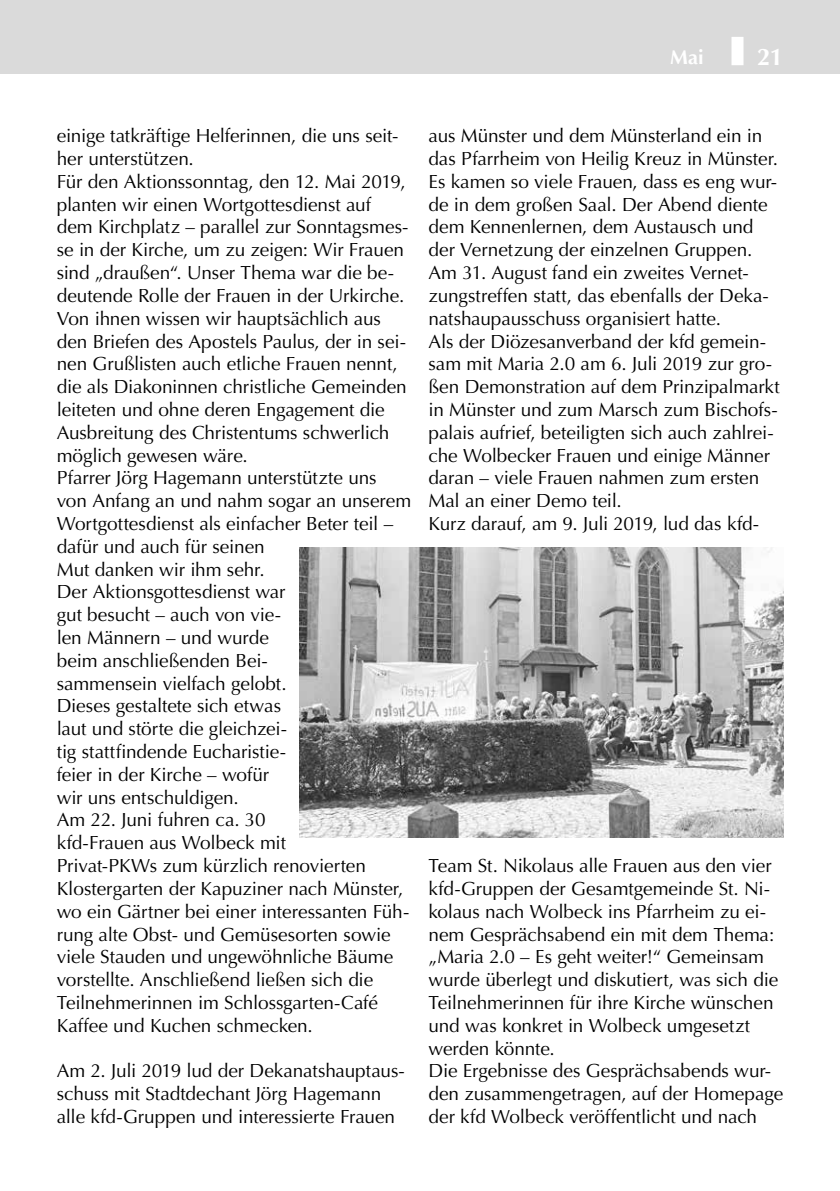
<style>
.page{position:relative;width:840px;height:1191px;background:#fff}
.page>*{position:absolute;margin:0;border:0;box-sizing:border-box;transform-origin:0 0}
.t1{font:700 24px "Optima";color:#fff}
.t2{font:700 20px "Optima";color:#fff}
.t3{font:19px/22.8px "Optima";letter-spacing:-.005em;color:#000}
</style>
<div class="page">
<div style="left:0;top:0;width:839px;height:74px;background:#dadada"></div>
<div style="left:731px;top:37px;width:12px;height:28px;background:#fff"></div>
<img style="left:299px;top:547px;width:483px;height:290px">
<p class="t2" style="left:669px;top:45px;width:35px">Mai</p>
<p class="t1" style="left:756px;top:43px;width:27px">21</p>
<p class="t3" style="left:57px;top:125px;width:356px">einige tatkräftige Helferinnen, die uns seit&shy;her unterstützen.<br>Für den Aktionssonntag, den 12. Mai 2019, planten wir einen Wortgottesdienst auf dem Kirchplatz – parallel zur Sonntagsmes&shy;se in der Kirche, um zu zeigen: Wir Frauen sind „draußen“. Unser Thema war die be&shy;deutende Rolle der Frauen in der Urkirche.<br>Von ihnen wissen wir hauptsächlich aus den Briefen des Apostels Paulus, der in sei&shy;nen Grußlisten auch etliche Frauen nennt, die als Diakoninnen christliche Gemeinden leiteten und ohne deren Engagement die Ausbreitung des Christentums schwerlich möglich gewesen wäre.<br>Pfarrer Jörg Hagemann unterstützte uns von Anfang an und nahm sogar an unserem Wortgottesdienst als einfacher Beter teil – dafür und auch für seinen<br>Mut danken wir ihm sehr.<br>Der Aktionsgottesdienst war<br>gut besucht – auch von vie-<br>len Männern – und wurde<br>beim anschließenden Bei-<br>sammensein vielfach gelobt.<br>Dieses gestaltete sich etwas<br>laut und störte die gleichzei-<br>tig stattfindende Eucharistie-<br>feier in der Kirche – wofür<br>wir uns entschuldigen.<br>Am 22. Juni fuhren ca. 30<br>kfd-Frauen aus Wolbeck mit<br>Privat-PKWs zum kürzlich renovierten Klostergarten der Kapuziner nach Münster, wo ein Gärtner bei einer interessanten Füh&shy;rung alte Obst- und Gemüsesorten sowie viele Stauden und ungewöhnliche Bäume vorstellte. Anschließend ließen sich die Teilnehmerinnen im Schlossgarten-Café Kaffee und Kuchen schmecken.</p>
<p class="t3" style="left:57px;top:1059px;width:349px">Am 2. Juli 2019 lud der Dekanatshauptaus&shy;schuss mit Stadtdechant Jörg Hagemann alle kfd-Gruppen und interessierte Frauen</p>
<p class="t3" style="left:428px;top:125px;width:353px">aus Münster und dem Münsterland ein in das Pfarrheim von Heilig Kreuz in Münster.<br>Es kamen so viele Frauen, dass es eng wur&shy;de in dem großen Saal. Der Abend diente dem Kennenlernen, dem Austausch und der Vernetzung der einzelnen Gruppen.<br>Am 31. August fand ein zweites Vernet&shy;zungstreffen statt, das ebenfalls der Deka&shy;natshaupausschuss organisiert hatte.<br>Als der Diözesanverband der kfd gemein&shy;sam mit Maria 2.0 am 6. Juli 2019 zur gro&shy;ßen Demonstration auf dem Prinzipalmarkt in Münster und zum Marsch zum Bischofs‑- palais aufrief, beteiligten sich auch zahlrei&shy;che Wolbecker Frauen und einige Männer daran – viele Frauen nahmen zum ersten Mal an einer Demo teil.<br>Kurz darauf, am 9. Juli 2019, lud das kfd-</p>
<p class="t3" style="left:428px;top:854px;width:356px">Team St. Nikolaus alle Frauen aus den vier kfd-Gruppen der Gesamtgemeinde St. Ni&shy;kolaus nach Wolbeck ins Pfarrheim zu ei&shy;nem Gesprächsabend ein mit dem Thema: „Maria 2.0 – Es geht weiter!“ Gemeinsam wurde überlegt und diskutiert, was sich die Teilnehmerinnen für ihre Kirche wünschen und was konkret in Wolbeck umgesetzt werden könnte.<br>Die Ergebnisse des Gesprächsabends wur&shy;den zusammengetragen, auf der Homepage der kfd Wolbeck veröffentlicht und nach</p>
</div>
